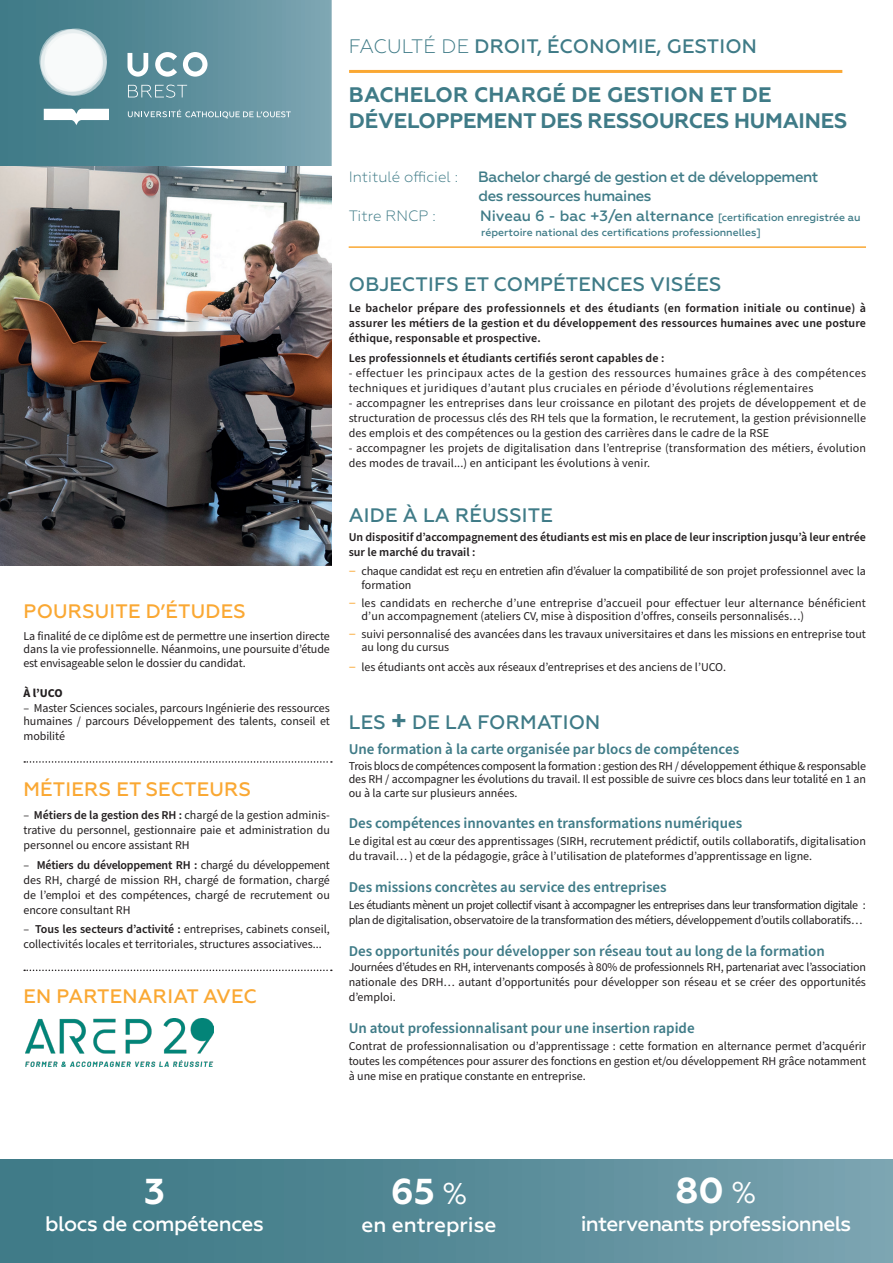
<style>
.page{position:relative;width:893px;height:1263px;background:#fff}
.page>*{position:absolute;margin:0;border:0;box-sizing:border-box;transform-origin:0 0}
.H3-chiffres_clés{font:700 36px "Geometria";color:#fff}
.H3-titredescform{font:700 21px/25.2px "Geometria";letter-spacing:-.01em;color:#3f7b87}
.H3-chiffres_clés-2{font:500 21px "Geometria";letter-spacing:-.03em;color:#fff}
.H3-chiffres_clés-3{font:500 21px "Geometria";color:#fff}
.H3-titredescform-2{font:500 19.5px "Geometria";letter-spacing:.01em;color:#faa833}
.texte_courant_petit{font:500 19.5px "Geometria";letter-spacing:.01em;color:#3f7b87}
.H2_Fac{font:500 19.5px "Geometria";letter-spacing:.01em;color:#3f7b87}
.texte_courant{font:500 19.5px "Geometria";letter-spacing:.01em;color:#3f7b87}
.chapo_txt-courant{font:600 15px "Source Sans Pro";color:#3f7b87}
.H2_domaine-mention-etc{font:500 15px/19.5px "Geometria";letter-spacing:-.03em;color:#3f7b87}
.H2_domaine-mention-etc-2{font:300 15px "Geometria";color:#3f7b87}
.texte_courant-2{font:12px/15px "Source Sans Pro";letter-spacing:-.005em;color:#231f20;text-align:justify}
.H3-titredescform-3{font:12px/15px "Source Sans Pro";letter-spacing:.005em;color:#231f20}
.H3-titredescform-4{font:600 12px/15px "Source Sans Pro";letter-spacing:.01em;color:#231f20;text-align:justify}
.texte_courant-3{font:12px/15px "Source Sans Pro";letter-spacing:-.04em;color:#231f20}
.H3-titredescform-5{font:12px/15px "Source Sans Pro";letter-spacing:.03em;color:#231f20}
.texte_courant_petit-2{font:600 12px/15px "Source Sans Pro";color:#231f20}
.H3-titredescform-6{font:12px/13.5px "Source Sans Pro";letter-spacing:-.02em;color:#231f20}
.texte_courant-4{font:700 12px "Source Sans Pro";color:#231f20}
.H2_domaine-mention-etc-3{font:500 10.5px/15px "Geometria";color:#3f7b87}
.s1{font-weight:600}
.s2{font-weight:300}
.s3{font-size:15px}
.s4{font-size:15px;color:#faa833}
.s5{font-weight:700;font-size:25.5px}
.s6{font-weight:400;font-size:30px}
</style>
<div class="page">
<div style="left:0;top:1160px;width:893px;height:103px;background:linear-gradient(to right,#387682,#78a1af)"></div>
<hr style="left:349px;top:246px;width:517px;height:2px;background:#faa833">
<hr style="left:349px;top:70px;width:493px;height:3px;background:#faa833">
<svg style="left:0;top:0;width:332px;height:166px"></svg>
<svg style="left:24px;top:761px;width:308px;height:2px"></svg>
<svg style="left:24px;top:969px;width:308px;height:2px"></svg>
<img style="left:0;top:167px;width:332px;height:399px">
<svg style="left:44px;top:109px;width:65px;height:16px"></svg>
<svg style="left:45px;top:29px;width:62px;height:62px"></svg>
<svg style="left:39px;top:29px;width:63px;height:62px"></svg>
<svg style="left:40px;top:33px;width:63px;height:63px"></svg>
<svg style="left:41px;top:30px;width:62px;height:62px"></svg>
<svg style="left:44px;top:33px;width:63px;height:63px"></svg>
<svg style="left:128px;top:53px;width:20px;height:24px"></svg>
<svg style="left:183px;top:52px;width:25px;height:25px"></svg>
<svg style="left:155px;top:52px;width:22px;height:25px"></svg>
<svg style="left:128px;top:110px;width:163px;height:8px"></svg>
<svg style="left:128px;top:85px;width:59px;height:13px"></svg>
<img style="left:26px;top:1018px;width:187px;height:48px">
<p class="H3-titredescform-2" style="left:24px;top:600px;width:224px">POURSUITE D’ÉTUDES</p>
<p class="texte_courant-2" style="left:23px;top:630px;width:308px;line-height:13.5px">La finalité de ce diplôme est de permettre une insertion directe dans la vie professionnelle. Néanmoins, une poursuite d’étude est envisageable selon le dossier du candidat.</p>
<p class="texte_courant-4" style="left:23px;top:685px;width:41px">À l’UCO</p>
<p class="texte_courant-2" style="left:23px;top:702px;width:308px;line-height:13.5px">– Master Sciences sociales, parcours Ingénierie des ressources humaines / parcours Développement des talents, conseil et</p>
<p class="texte_courant-2" style="left:23px;top:729px;width:43px">mobilité</p>
<p class="H3-titredescform-2" style="left:24px;top:778px;width:229px">MÉTIERS ET SECTEURS</p>
<p class="texte_courant-2" style="left:23px;top:808px;width:308px">– <span class="s1">Métiers de la gestion des RH :</span> chargé de la gestion adminis&shy;trative du personnel, gestionnaire paie et administration du personnel ou encore assistant RH</p>
<p class="texte_courant-2" style="left:23px;top:858px;width:308px">– <span class="s1">Métiers du développement RH :</span> chargé du développement des RH, chargé de mission RH, chargé de formation, chargé de l’emploi et des compétences, chargé de recrutement ou encore consultant RH</p>
<p class="texte_courant-2" style="left:23px;top:922px;width:308px">– <span class="s1">Tous les secteurs d’activité :</span> entreprises, cabinets conseil, collectivités locales et territoriales, structures associatives...</p>
<p class="H3-titredescform-2" style="left:24px;top:985px;width:235px">EN PARTENARIAT AVEC</p>
<p class="H2_Fac" style="left:349px;top:35px;width:410px"><span class="s2">FACULTÉ DE</span> DROIT, ÉCONOMIE, GESTION</p>
<p class="H3-titredescform" style="left:349px;top:83px;width:500px">BACHELOR CHARGÉ DE GESTION ET DE<br>DÉVELOPPEMENT DES RESSOURCES HUMAINES</p>
<p class="H2_domaine-mention-etc-2" style="left:349px;top:168px;width:111px">Intitulé officiel :</p>
<p class="H2_domaine-mention-etc" style="left:478px;top:167px;width:342px">Bachelor chargé de gestion et de développement des ressources humaines</p>
<p class="H2_domaine-mention-etc-2" style="left:349px;top:207px;width:89px">Titre RNCP :</p>
<p class="H2_domaine-mention-etc-3" style="left:480px;top:210px;width:382px"><span class="s3">Niveau 6 - bac +3/en alternance</span> [certification enregistrée au répertoire national des certifications professionnelles]</p>
<p class="texte_courant" style="left:349px;top:273px;width:374px">OBJECTIFS ET COMPÉTENCES VISÉES</p>
<p class="H3-titredescform-4" style="left:349px;top:301px;width:519px">Le bachelor prépare des professionnels et des étudiants (en formation initiale ou continue) à assurer les métiers de la gestion et du développement des ressources humaines avec une posture éthique, responsable et prospective.</p>
<p class="H3-titredescform-4" style="left:349px;top:351px;width:317px">Les professionnels et étudiants certifiés seront capables de :</p>
<p class="H3-titredescform-5" style="left:349px;top:366px;width:519px">- effectuer les principaux actes de la gestion des ressources humaines grâce à des compétences techniques et juridiques d’autant plus cruciales en période d’évolutions réglementaires</p>
<p class="H3-titredescform-3" style="left:349px;top:396px;width:519px;text-align:justify">- accompagner les entreprises dans leur croissance en pilotant des projets de développement et de structuration de processus clés des RH tels que la formation, le recrutement, la gestion prévisionnelle des emplois et des compétences ou la gestion des carrières dans le cadre de la RSE</p>
<p class="H3-titredescform-3" style="left:349px;top:441px;width:519px">- accompagner les projets de digitalisation dans l’entreprise (transformation des métiers, évolution des modes de travail...) en anticipant les évolutions à venir.</p>
<p class="texte_courant_petit" style="left:349px;top:504px;width:206px">AIDE À LA RÉUSSITE</p>
<p class="texte_courant_petit-2" style="left:349px;top:530px;width:519px">Un dispositif d’accompagnement des étudiants est mis en place de leur inscription jusqu’à leur entrée sur le marché du travail :</p>
<p class="H3-titredescform-6" style="left:361px;top:565px;width:506px;text-indent:-13px"><span class="s4">–</span> chaque candidat est reçu en entretien afin d’évaluer la compatibilité de son projet professionnel avec la formation</p>
<p class="H3-titredescform-3" style="left:361px;top:596px;width:506px;line-height:13.5px;text-indent:-13px"><span class="s4">–</span> les candidats en recherche d’une entreprise d’accueil pour effectuer leur alternance bénéficient d’un accompagnement (ateliers CV, mise à disposition d’offres, conseils personnalisés…)</p>
<p class="H3-titredescform-3" style="left:361px;top:628px;width:506px;line-height:13.5px;text-indent:-13px"><span class="s4">–</span> suivi personnalisé des avancées dans les travaux universitaires et dans les missions en entreprise tout au long du cursus</p>
<p class="H3-titredescform-3" style="left:349px;top:660px;width:379px"><span class="s4">–</span> les étudiants ont accès aux réseaux d’entreprises et des anciens de l’UCO.</p>
<p class="texte_courant_petit" style="left:349px;top:710px;width:253px">LES <span class="s5">+</span> DE LA FORMATION</p>
<p class="chapo_txt-courant" style="left:349px;top:739px;width:392px">Une formation à la carte organisée par blocs de compétences</p>
<p class="texte_courant-2" style="left:349px;top:759px;width:519px;line-height:13.5px">Trois blocs de compétences composent la formation : gestion des RH / développement éthique &amp; responsable des RH / accompagner les évolutions du travail. Il est possible de suivre ces blocs dans leur totalité en 1 an ou à la carte sur plusieurs années.</p>
<p class="chapo_txt-courant" style="left:349px;top:813px;width:395px">Des compétences innovantes en transformations numériques</p>
<p class="texte_courant-2" style="left:349px;top:834px;width:519px">Le digital est au cœur des apprentissages (SIRH, recrutement prédictif, outils collaboratifs, digitalisation du travail… ) et de la pédagogie, grâce à l’utilisation de plateformes d’apprentissage en ligne.</p>
<p class="chapo_txt-courant" style="left:349px;top:877px;width:320px">Des missions concrètes au service des entreprises</p>
<p class="texte_courant-3" style="left:349px;top:898px;width:519px">Les étudiants mènent un projet collectif visant à accompagner les entreprises dans leur transformation digitale : plan de digitalisation, observatoire de la transformation des métiers, développement d’outils collaboratifs…</p>
<p class="chapo_txt-courant" style="left:349px;top:941px;width:478px">Des opportunités pour développer son réseau tout au long de la formation</p>
<p class="texte_courant-2" style="left:349px;top:960px;width:519px">Journées d’études en RH, intervenants composés à 80% de professionnels RH, partenariat avec l’association nationale des DRH… autant d’opportunités pour développer son réseau et se créer des opportunités d’emploi.</p>
<p class="chapo_txt-courant" style="left:349px;top:1018px;width:347px">Un atout professionnalisant pour une insertion rapide</p>
<p class="texte_courant-2" style="left:349px;top:1039px;width:519px">Contrat de professionnalisation ou d’apprentissage : cette formation en alternance permet d’acquérir toutes les compétences pour assurer des fonctions en gestion et/ou développement RH grâce notamment à une mise en pratique constante en entreprise.</p>
<p class="H3-chiffres_clés" style="left:144px;top:1169px;width:22px">3</p>
<p class="H3-chiffres_clés-2" style="left:45px;top:1212px;width:220px">blocs de compétences</p>
<p class="H3-chiffres_clés" style="left:391px;top:1170px;width:78px">65 <span class="s6">%</span></p>
<p class="H3-chiffres_clés-3" style="left:361px;top:1212px;width:137px">en entreprise</p>
<p class="H3-chiffres_clés" style="left:676px;top:1169px;width:82px">80 <span class="s6">%</span></p>
<p class="H3-chiffres_clés-2" style="left:581px;top:1211px;width:272px">intervenants professionnels</p>
</div>
